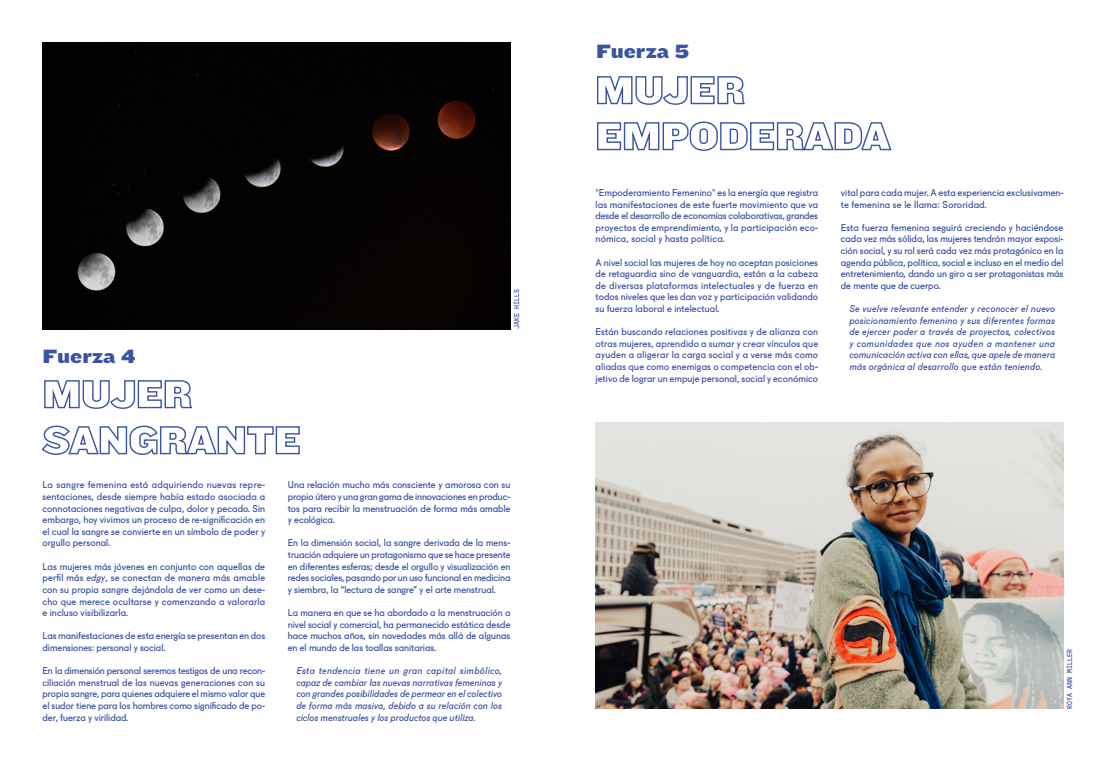
<style>
.page{position:relative;width:1106px;height:766px;background:#fff}
.page>*{position:absolute;margin:0;border:0;box-sizing:border-box;transform-origin:0 0}
.t1{font:20px "Knockout HTF73 Full Heviweight";color:#3a53a3}
.t2{font:9.5px/11.6px "Fugue";color:#3a53a3;text-align:justify}
.t3{font:italic 9.5px/11.6px "Fugue";letter-spacing:.02em;color:#3a53a3;text-align:justify}
.t4{font:7px "Fugue Mono";color:#3a53a3}
.s1{font-style:italic}
</style>
<div class="page">
<svg style="left:44px;top:380px;width:148px;height:29px"></svg>
<svg style="left:41px;top:425px;width:259px;height:30px"></svg>
<div style="left:43px;top:43px;width:467px;height:286px;background:#030201"></div>
<img style="left:595px;top:422px;width:468px;height:286px">
<svg style="left:597px;top:76px;width:148px;height:29px"></svg>
<svg style="left:597px;top:121px;width:295px;height:30px"></svg>
<p class="t1" style="left:43px;top:345px;width:95px">Fuerza 4</p>
<p class="t4" style="left:511px;top:329px;width:41px;rotate:-90deg">JAKE HILLS</p>
<p class="t2" style="left:43px;top:478px;width:224px">La sangre femenina está adquiriendo nuevas repre&shy;sentaciones, desde siempre había estado asociada a connotaciones negativas de culpa, dolor y pecado. Sin embargo, hoy vivimos un proceso de re-significación en el cual la sangre se convierte en un símbolo de poder y orgullo personal.</p>
<p class="t2" style="left:43px;top:559px;width:224px">Las mujeres más jóvenes en conjunto con aquellas de perfil más <span class="s1">edgy</span>, se conectan de manera más amable con su propia sangre dejándola de ver como un dese&shy;cho que merece ocultarse y comenzando a valorarla e incluso visibilizarla.</p>
<p class="t2" style="left:43px;top:629px;width:224px">Las manifestaciones de esta energía se presentan en dos dimensiones: personal y social.</p>
<p class="t2" style="left:43px;top:663px;width:224px">En la dimensión personal seremos testigos de una recon&shy;ciliación menstrual de las nuevas generaciones con su propia sangre, para quienes adquiere el mismo valor que el sudor tiene para los hombres como significado de po&shy;der, fuerza y virilidad.</p>
<p class="t2" style="left:288px;top:478px;width:224px">Una relación mucho más consciente y amorosa con su propio útero y una gran gama de innovaciones en produc&shy;tos para recibir la menstruación de forma más amable y ecológica.</p>
<p class="t2" style="left:288px;top:536px;width:224px">En la dimensión social, la sangre derivada de la mens&shy;truación adquiere un protagonismo que se hace presente en diferentes esferas; desde el orgullo y visualización en redes sociales, pasando por un uso funcional en medicina y siembra, la “lectura de sangre” y el arte menstrual.</p>
<p class="t2" style="left:288px;top:605px;width:224px">La manera en que se ha abordado a la menstruación a nivel social y comercial, ha permanecido estática desde hace muchos años, sin novedades más allá de algunas en el mundo de las toallas sanitarias.</p>
<p class="t3" style="left:296px;top:663px;width:207px">Esta tendencia tiene un gran capital simbólico, capaz de cambiar las nuevas narrativas femeninas y con grandes posibilidades de permear en el colectivo de forma más masiva, debido a su relación con los ciclos menstruales y los productos que utiliza.</p>
<p class="t1" style="left:596px;top:40px;width:95px">Fuerza 5</p>
<p class="t2" style="left:595px;top:186px;width:224px">"Empoderamiento Femenino" es la energía que registra las manifestaciones de este fuerte movimiento que va desde el desarrollo de economías colaborativas, grandes proyectos de emprendimiento, y la participación eco&shy;nómica, social y hasta política.</p>
<p class="t2" style="left:595px;top:255px;width:224px">A nivel social las mujeres de hoy no aceptan posiciones de retaguardia sino de vanguardia, están a la cabeza de diversas plataformas intelectuales y de fuerza en todos niveles que les dan voz y participación validando su fuerza laboral e intelectual.</p>
<p class="t2" style="left:595px;top:325px;width:224px">Están buscando relaciones positivas y de alianza con otras mujeres, aprendido a sumar y crear vínculos que ayuden a aligerar la carga social y a verse más como aliadas que como enemigas o competencia con el ob&shy;jetivo de lograr un empuje personal, social y económico</p>
<p class="t2" style="left:840px;top:186px;width:224px">vital para cada mujer. A esta experiencia exclusivamen&shy;te femenina se le llama: Sororidad.</p>
<p class="t2" style="left:840px;top:220px;width:224px">Esta fuerza femenina seguirá creciendo y haciéndose cada vez más sólida, las mujeres tendrán mayor exposi&shy;ción social, y su rol será cada vez más protagónico en la agenda pública, política, social e incluso en el medio del entretenimiento, dando un giro a ser protagonistas más de mente que de cuerpo.</p>
<p class="t3" style="left:849px;top:302px;width:207px">Se vuelve relevante entender y reconocer el nuevo posicionamiento femenino y sus diferentes formas de ejercer poder a través de proyectos, colectivos y comunidades que nos ayuden a mantener una comunicación activa con ellas, que apele de manera más orgánica al desarrollo que están teniendo.</p>
<p class="t4" style="left:1064px;top:709px;width:61px;rotate:-90deg">ROYA ANN MILLER</p>
</div>
